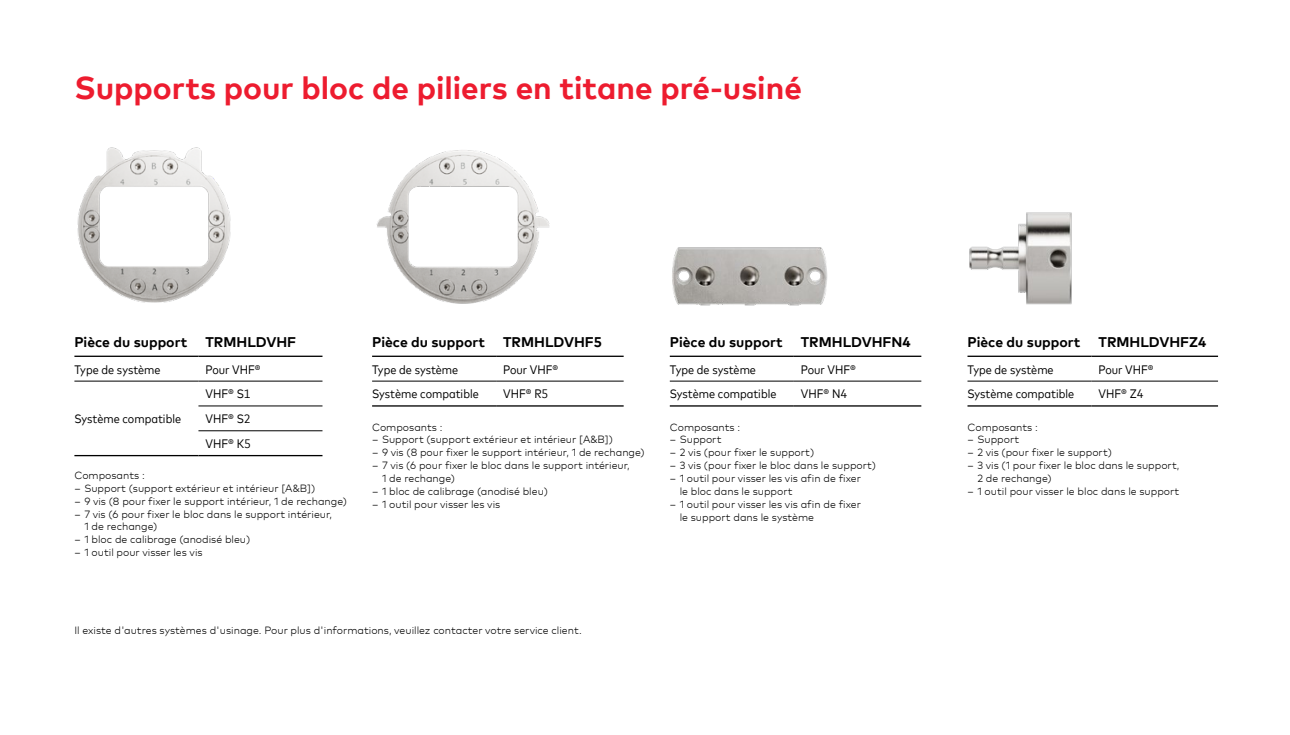
<style>
.page{position:relative;width:1290px;height:735px;background:#fff}
.page>*{position:absolute;margin:0;border:0;box-sizing:border-box;transform-origin:0 0}
.t1{font:700 31.5px "Mark Pro";color:#ed1c2f}
.t2{font:700 14px "Mark Pro";color:#000}
.t3{font:condensed 12.25px/24.8px "Mark Pro";color:#000;text-align:justify}
.t4{font:300 10.5px/12.8px "Mark Pro";color:#000}
</style>
<div class="page">
<hr style="left:74px;top:380px;width:124px;height:1px;background:#000">
<hr style="left:198px;top:380px;width:124px;height:1px;background:#000">
<hr style="left:198px;top:405px;width:124px;height:1px;background:#000">
<hr style="left:198px;top:430px;width:124px;height:1px;background:#000">
<hr style="left:74px;top:454px;width:124px;height:2px;background:#000">
<hr style="left:74px;top:355px;width:124px;height:2px;background:#000">
<hr style="left:198px;top:355px;width:124px;height:2px;background:#000">
<hr style="left:198px;top:454px;width:124px;height:2px;background:#000">
<hr style="left:372px;top:380px;width:124px;height:1px;background:#000">
<hr style="left:496px;top:380px;width:128px;height:1px;background:#000">
<hr style="left:372px;top:355px;width:124px;height:2px;background:#000">
<hr style="left:496px;top:355px;width:128px;height:2px;background:#000">
<hr style="left:372px;top:405px;width:124px;height:1px;background:#000">
<hr style="left:496px;top:405px;width:128px;height:1px;background:#000">
<hr style="left:670px;top:380px;width:124px;height:1px;background:#000">
<hr style="left:794px;top:380px;width:127px;height:1px;background:#000">
<hr style="left:670px;top:355px;width:124px;height:2px;background:#000">
<hr style="left:794px;top:355px;width:127px;height:2px;background:#000">
<hr style="left:670px;top:405px;width:124px;height:1px;background:#000">
<hr style="left:794px;top:405px;width:127px;height:1px;background:#000">
<hr style="left:967px;top:380px;width:124px;height:1px;background:#000">
<hr style="left:1091px;top:380px;width:127px;height:1px;background:#000">
<hr style="left:967px;top:355px;width:124px;height:2px;background:#000">
<hr style="left:1091px;top:355px;width:127px;height:2px;background:#000">
<hr style="left:967px;top:405px;width:124px;height:1px;background:#000">
<hr style="left:1091px;top:405px;width:127px;height:1px;background:#000">
<img style="left:77px;top:147px;width:154px;height:156px">
<img style="left:376px;top:150px;width:174px;height:154px">
<img style="left:672px;top:247px;width:156px;height:59px">
<img style="left:969px;top:212px;width:103px;height:93px">
<h1 class="t1" style="left:74px;top:64px;width:729px">Supports pour bloc de piliers en titane pré-usiné</h1>
<h2 class="t2" style="left:74px;top:331px;width:114px">Pièce du support</h2>
<h2 class="t2" style="left:205px;top:331px;width:92px">TRMHLDVHF</h2>
<p class="t3" style="left:74px;top:355px;width:88px">Type de système</p>
<p class="t3" style="left:205px;top:355px;width:57px">Pour VHF®</p>
<p class="t3" style="left:74px;top:405px;width:108px">Système compatible</p>
<p class="t3" style="left:205px;top:380px;width:47px">VHF® S1<br>VHF® S2<br>VHF® K5</p>
<p class="t4" style="left:74px;top:468px;width:72px">Composants :</p>
<p class="t4" style="left:74px;top:480px;width:242px">– Support (support extérieur et intérieur [A&amp;B])</p>
<p class="t4" style="left:74px;top:493px;width:274px">– 9 vis (8 pour fixer le support intérieur, 1 de rechange)</p>
<p class="t4" style="left:84px;top:506px;width:249px;text-indent:-10px">– 7 vis (6 pour fixer le bloc dans le support intérieur,<br>1 de rechange)</p>
<p class="t4" style="left:74px;top:532px;width:177px">– 1 bloc de calibrage (anodisé bleu)</p>
<p class="t4" style="left:74px;top:545px;width:130px">– 1 outil pour visser les vis</p>
<h2 class="t2" style="left:372px;top:331px;width:114px">Pièce du support</h2>
<h2 class="t2" style="left:503px;top:331px;width:100px">TRMHLDVHF5</h2>
<p class="t3" style="left:372px;top:355px;width:88px">Type de système</p>
<p class="t3" style="left:503px;top:355px;width:57px">Pour VHF®</p>
<p class="t3" style="left:372px;top:380px;width:108px">Système compatible</p>
<p class="t3" style="left:503px;top:380px;width:47px">VHF® R5</p>
<p class="t4" style="left:372px;top:419px;width:72px">Composants :</p>
<p class="t4" style="left:372px;top:432px;width:242px">– Support (support extérieur et intérieur [A&amp;B])</p>
<p class="t4" style="left:372px;top:445px;width:274px">– 9 vis (8 pour fixer le support intérieur, 1 de rechange)</p>
<p class="t4" style="left:382px;top:458px;width:249px;text-indent:-10px">– 7 vis (6 pour fixer le bloc dans le support intérieur,<br>1 de rechange)</p>
<p class="t4" style="left:372px;top:483px;width:177px">– 1 bloc de calibrage (anodisé bleu)</p>
<p class="t4" style="left:372px;top:496px;width:130px">– 1 outil pour visser les vis</p>
<h2 class="t2" style="left:670px;top:331px;width:114px">Pièce du support</h2>
<h2 class="t2" style="left:801px;top:331px;width:111px">TRMHLDVHFN4</h2>
<p class="t3" style="left:670px;top:355px;width:88px">Type de système</p>
<p class="t3" style="left:801px;top:355px;width:57px">Pour VHF®</p>
<p class="t3" style="left:670px;top:380px;width:108px">Système compatible</p>
<p class="t3" style="left:801px;top:380px;width:48px">VHF® N4</p>
<p class="t4" style="left:670px;top:419px;width:72px">Composants :</p>
<p class="t4" style="left:670px;top:432px;width:53px">– Support</p>
<p class="t4" style="left:670px;top:445px;width:146px">– 2 vis (pour fixer le support)</p>
<p class="t4" style="left:670px;top:458px;width:208px">– 3 vis (pour fixer le bloc dans le support)</p>
<p class="t4" style="left:680px;top:471px;width:183px;text-indent:-10px">– 1 outil pour visser les vis afin de fixer le bloc dans le support</p>
<p class="t4" style="left:680px;top:496px;width:183px;text-indent:-10px">– 1 outil pour visser les vis afin de fixer le support dans le système</p>
<p class="t4" style="left:74px;top:622px;width:509px">Il existe d'autres systèmes d'usinage. Pour plus d'informations, veuillez contacter votre service client.</p>
<h2 class="t2" style="left:967px;top:331px;width:114px">Pièce du support</h2>
<h2 class="t2" style="left:1098px;top:331px;width:109px">TRMHLDVHFZ4</h2>
<p class="t3" style="left:967px;top:355px;width:88px">Type de système</p>
<p class="t3" style="left:1098px;top:355px;width:57px">Pour VHF®</p>
<p class="t3" style="left:967px;top:380px;width:108px">Système compatible</p>
<p class="t3" style="left:1098px;top:380px;width:47px">VHF® Z4</p>
<p class="t4" style="left:967px;top:419px;width:72px">Composants :</p>
<p class="t4" style="left:967px;top:432px;width:53px">– Support</p>
<p class="t4" style="left:967px;top:445px;width:146px">– 2 vis (pour fixer le support)</p>
<p class="t4" style="left:977px;top:458px;width:204px;text-indent:-10px">– 3 vis (1 pour fixer le bloc dans le support,<br>2 de rechange)</p>
<p class="t4" style="left:967px;top:483px;width:213px">– 1 outil pour visser le bloc dans le support</p>
</div>
